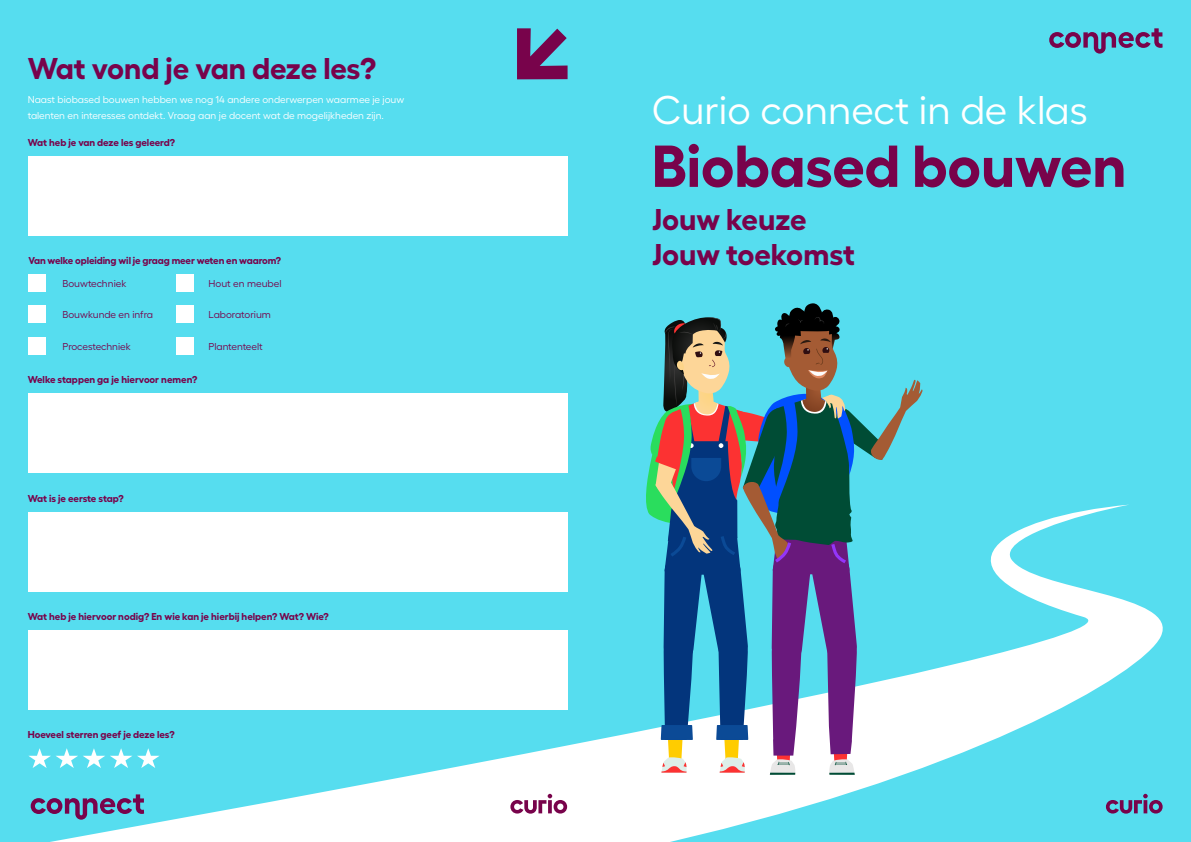
<style>
.page{position:relative;width:1191px;height:842px;background:#56ddef}
.page>*{position:absolute;margin:0;border:0;box-sizing:border-box;transform-origin:0 0}
.t1{font:700 59px "Fellix";color:#78034b}
.t2{font:40px "Fellix";color:#fff}
.t3{font:700 30px/35px "Fellix";color:#78034b}
.t4{font:700 10px "Fellix";letter-spacing:-.005em;color:#78034b}
.t5{font:10px/16px "Fellix";color:#fff}
.t6{font:10px "Fellix";color:#78034b}
</style>
<div class="page">
<svg style="left:30px;top:505px;width:1133px;height:337px"></svg>
<svg style="left:510px;top:794px;width:57px;height:20px"></svg>
<svg style="left:643px;top:303px;width:279px;height:472px"></svg>
<svg style="left:1049px;top:28px;width:113px;height:26px"></svg>
<svg style="left:31px;top:794px;width:113px;height:26px"></svg>
<svg style="left:517px;top:28px;width:50px;height:51px"></svg>
<div style="left:28px;top:156px;width:539px;height:80px;background:#fff"></div>
<div style="left:28px;top:393px;width:539px;height:80px;background:#fff"></div>
<div style="left:28px;top:512px;width:539px;height:80px;background:#fff"></div>
<div style="left:28px;top:630px;width:539px;height:80px;background:#fff"></div>
<div style="left:28px;top:274px;width:18px;height:18px;background:#fff"></div>
<div style="left:176px;top:274px;width:18px;height:18px;background:#fff"></div>
<div style="left:28px;top:306px;width:18px;height:17px;background:#fff"></div>
<div style="left:176px;top:306px;width:18px;height:17px;background:#fff"></div>
<div style="left:28px;top:337px;width:18px;height:18px;background:#fff"></div>
<div style="left:176px;top:337px;width:18px;height:18px;background:#fff"></div>
<svg style="left:28px;top:748px;width:132px;height:20px"></svg>
<h3 class="t3" style="left:28px;top:47px;width:350px">Wat vond je van deze les?</h3>
<p class="t5" style="left:28px;top:91px;width:378px">Naast biobased bouwen hebben we nog 14 andere onderwerpen waarmee je jouw talenten en interesses ontdekt. Vraag aan je docent wat de mogelijkheden zijn.</p>
<p class="t4" style="left:28px;top:135px;width:149px">Wat heb je van deze les geleerd?</p>
<p class="t4" style="left:28px;top:253px;width:254px">Van welke opleiding wil je graag meer weten en waarom?</p>
<p class="t6" style="left:63px;top:276px;width:65px">Bouwtechniek</p>
<p class="t6" style="left:208px;top:276px;width:74px">Hout en meubel</p>
<p class="t6" style="left:63px;top:307px;width:92px">Bouwkunde en infra</p>
<p class="t6" style="left:208px;top:307px;width:64px">Laboratorium</p>
<p class="t6" style="left:63px;top:339px;width:70px">Procestechniek</p>
<p class="t6" style="left:208px;top:339px;width:56px">Plantenteelt</p>
<p class="t4" style="left:28px;top:372px;width:171px">Welke stappen ga je hiervoor nemen?</p>
<p class="t4" style="left:28px;top:490px;width:97px">Wat is je eerste stap?</p>
<p class="t4" style="left:28px;top:608px;width:302px">Wat heb je hiervoor nodig? En wie kan je hierbij helpen? Wat? Wie?</p>
<p class="t4" style="left:28px;top:727px;width:148px">Hoeveel sterren geef je deze les?</p>
<h2 class="t2" style="left:652px;top:79px;width:437px">Curio connect in de klas</h2>
<h1 class="t1" style="left:652px;top:119px;width:476px">Biobased bouwen</h1>
<h3 class="t3" style="left:652px;top:199px;width:204px">Jouw keuze<br>Jouw toekomst</h3>
</div>
